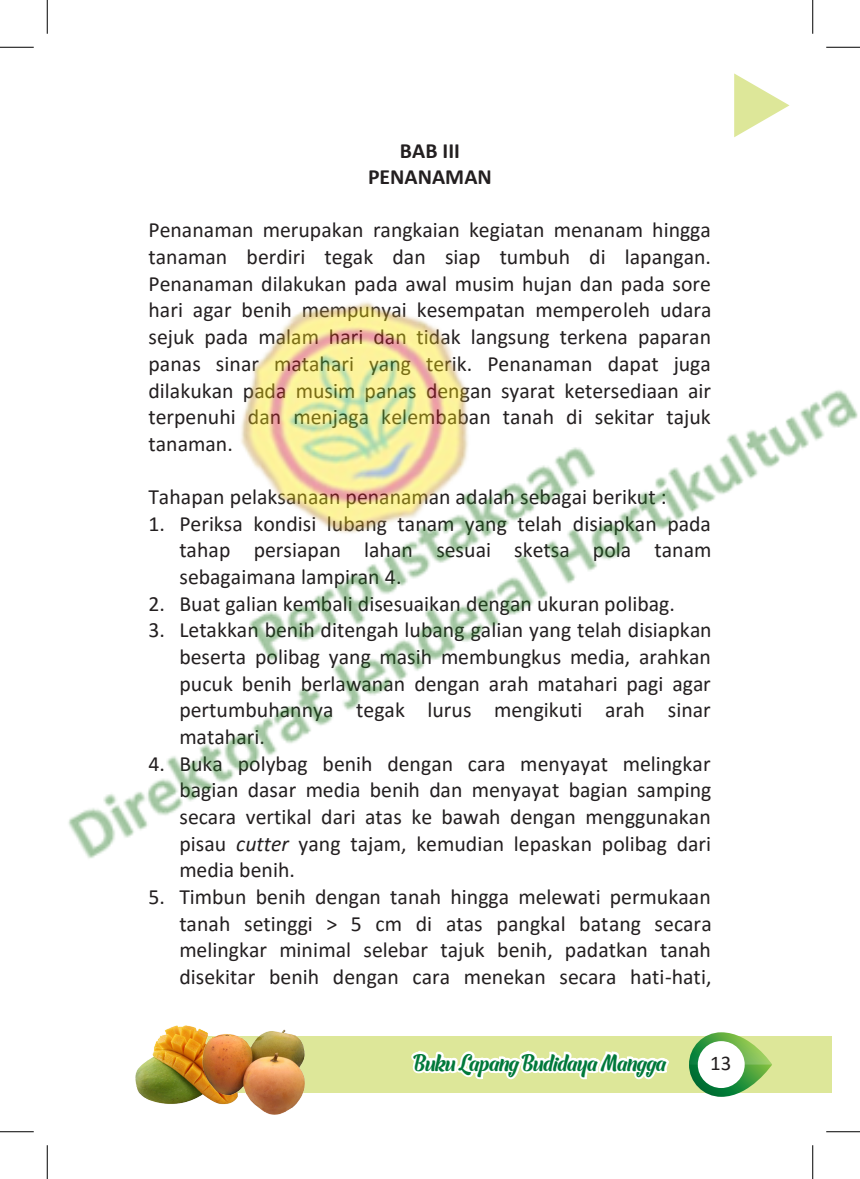
<style>
.page{position:relative;width:860px;height:1179px;background:#fff}
.page>*{position:absolute;margin:0;border:0;box-sizing:border-box;transform-origin:0 0}
.t1{font:21.82px/26.6px "Calibri";color:#231f20;text-align:justify}
.t2{font:700 21.82px/26.8px "Calibri";color:#231f20;text-align:center}
.t3{font:20.93px "Calibri";color:#231f20}
.t4{font:20.25px "Barracuda Script Regular W00";color:#00793a}
.s1{font-style:italic}
</style>
<div class="page">
<hr style="left:47px;top:0;width:1px;height:34px;background:#000">
<hr style="left:47px;top:1145px;width:1px;height:34px;background:#000">
<hr style="left:812px;top:0;width:1px;height:34px;background:#000">
<hr style="left:812px;top:1145px;width:1px;height:34px;background:#000">
<img style="left:0;top:27px;width:860px;height:1125px">
<p class="t2" style="left:368px;top:136px;width:125px">BAB III<br>PENANAMAN</p>
<p class="t1" style="left:148px;top:216px;width:565px">Penanaman merupakan rangkaian kegiatan menanam hingga tanaman berdiri tegak dan siap tumbuh di lapangan.<br>Penanaman dilakukan pada awal musim hujan dan pada sore hari agar benih mempunyai kesempatan memperoleh udara sejuk pada malam hari dan tidak langsung terkena paparan panas sinar matahari yang terik. Penanaman dapat juga dilakukan pada musim panas dengan syarat ketersediaan air terpenuhi dan menjaga kelembaban tanah di sekitar tajuk tanaman.</p>
<p class="t1" style="left:148px;top:483px;width:520px">Tahapan pelaksanaan penanaman adalah sebagai berikut :</p>
<p class="t1" style="left:179px;top:509px;width:534px;text-indent:-31px">1. Periksa kondisi lubang tanam yang telah disiapkan pada tahap persiapan lahan sesuai sketsa pola tanam sebagaimana lampiran 4.</p>
<p class="t1" style="left:148px;top:589px;width:528px">2. Buat galian kembali disesuaikan dengan ukuran polibag.</p>
<p class="t1" style="left:179px;top:616px;width:534px;text-indent:-31px">3. Letakkan benih ditengah lubang galian yang telah disiapkan beserta polibag yang masih membungkus media, arahkan pucuk benih berlawanan dengan arah matahari pagi agar pertumbuhannya tegak lurus mengikuti arah sinar matahari.</p>
<p class="t1" style="left:179px;top:749px;width:533px;text-indent:-31px">4. Buka polybag benih dengan cara menyayat melingkar bagian dasar media benih dan menyayat bagian samping secara vertikal dari atas ke bawah dengan menggunakan pisau <span class="s1">cutter</span> yang tajam, kemudian lepaskan polibag dari media benih.</p>
<p class="t1" style="left:179px;top:882px;width:534px;text-indent:-31px">5. Timbun benih dengan tanah hingga melewati permukaan tanah setinggi &gt; 5 cm di atas pangkal batang secara melingkar minimal selebar tajuk benih, padatkan tanah disekitar benih dengan cara menekan secara hati-hati,</p>
<p class="t4" style="left:413px;top:1052px;width:254px">Buku Lapang Budidaya Mangga</p>
<p class="t3" style="left:710px;top:1049px;width:23px">13</p>
</div>
